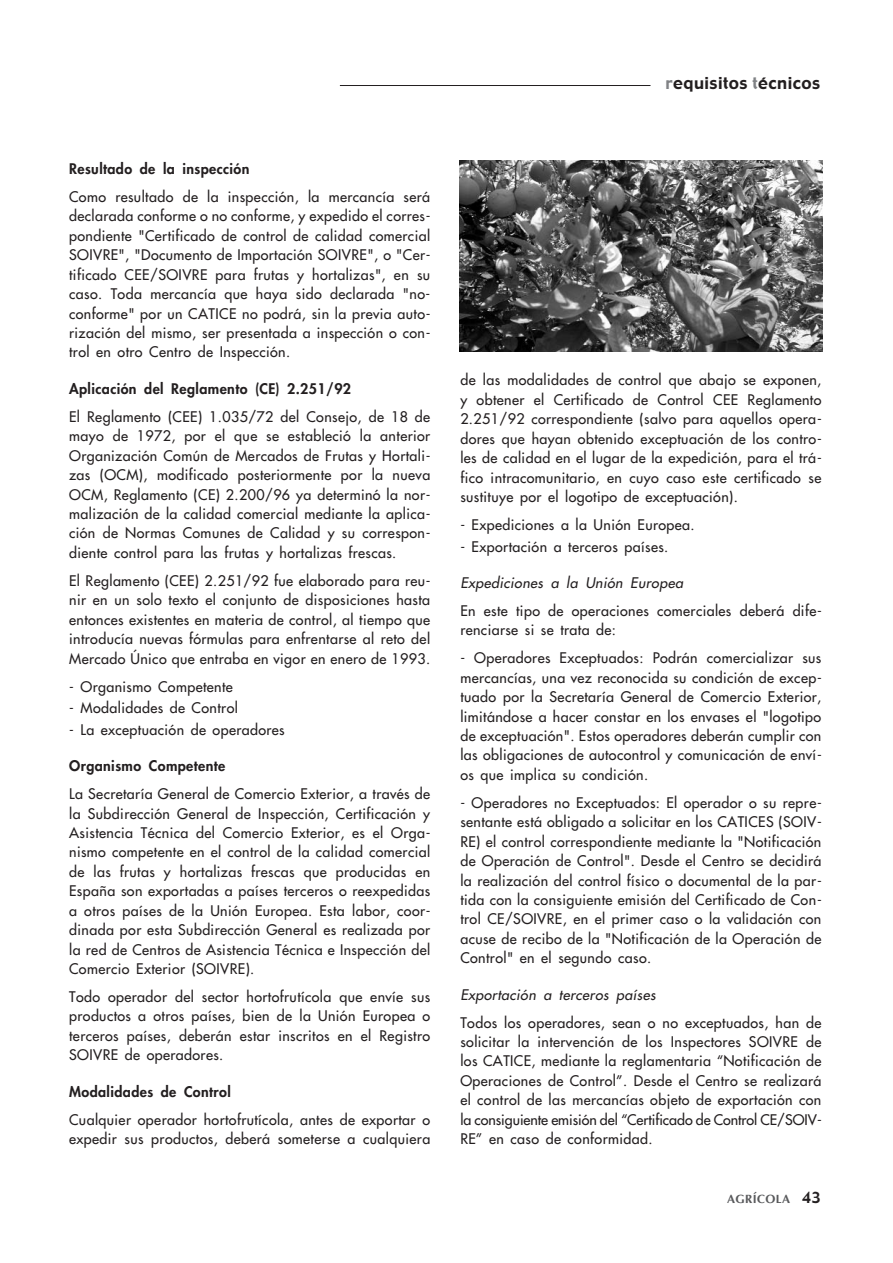
<style>
.page{position:relative;width:893px;height:1263px;background:#fff}
.page>*{position:absolute;margin:0;border:0;box-sizing:border-box;transform-origin:0 0}
.t1{font:16.5px "Gadget";letter-spacing:.03em;color:#231f20}
.t2{font:14.25px/19.5px "Futura";letter-spacing:.03em;color:#231f20;text-align:justify}
.t3{font:800 14.25px "Futura";letter-spacing:.03em;color:#231f20}
.t4{font:italic 14.25px "Futura";letter-spacing:.03em;color:#231f20}
.t5{font:700 12px "Optima";letter-spacing:.025em;color:#58595b}
.s1{color:#808285}
.s2{font-family:"Gadget";font-weight:400;font-size:15px;color:#231f20}
</style>
<div class="page">
<hr style="left:340px;top:85px;width:310px;height:1px;background:#231f20">
<img style="left:459px;top:160px;width:363px;height:191px">
<p class="t3" style="left:69px;top:162px;width:182px">Resultado de la inspección</p>
<p class="t2" style="left:69px;top:188px;width:363px">Como resultado de la inspección, la mercancía será declarada conforme o no conforme, y expedido el corres&shy;pondiente "Certificado de control de calidad comercial SOIVRE", "Documento de Importación SOIVRE", o "Cer&shy;tificado CEE/SOIVRE para frutas y hortalizas", en su caso. Toda mercancía que haya sido declarada "no&shy;conforme" por un CATICE no podrá, sin la previa auto&shy;rización del mismo, ser presentada a inspección o con&shy;trol en otro Centro de Inspección.</p>
<p class="t3" style="left:69px;top:382px;width:283px">Aplicación del Reglamento (CE) 2.251/92</p>
<p class="t2" style="left:69px;top:408px;width:363px">El Reglamento (CEE) 1.035/72 del Consejo, de 18 de mayo de 1972, por el que se estableció la anterior Organización Común de Mercados de Frutas y Hortali&shy;zas (OCM), modificado posteriormente por la nueva OCM, Reglamento (CE) 2.200/96 ya determinó la nor&shy;malización de la calidad comercial mediante la aplica&shy;ción de Normas Comunes de Calidad y su correspon&shy;diente control para las frutas y hortalizas frescas.</p>
<p class="t2" style="left:69px;top:572px;width:363px">El Reglamento (CEE) 2.251/92 fue elaborado para reu&shy;nir en un solo texto el conjunto de disposiciones hasta entonces existentes en materia de control, al tiempo que introducía nuevas fórmulas para enfrentarse al reto del Mercado Único que entraba en vigor en enero de 1993.</p>
<p class="t2" style="left:69px;top:678px;width:165px">- Organismo Competente</p>
<p class="t2" style="left:69px;top:699px;width:170px">- Modalidades de Control</p>
<p class="t2" style="left:69px;top:721px;width:217px">- La exceptuación de operadores</p>
<p class="t3" style="left:69px;top:759px;width:158px">Organismo Competente</p>
<p class="t2" style="left:69px;top:785px;width:363px">La Secretaría General de Comercio Exterior, a través de la Subdirección General de Inspección, Certificación y Asistencia Técnica del Comercio Exterior, es el Orga&shy;nismo competente en el control de la calidad comercial de las frutas y hortalizas frescas que producidas en España son exportadas a países terceros o reexpedidas a otros países de la Unión Europea. Esta labor, coor&shy;dinada por esta Subdirección General es realizada por la red de Centros de Asistencia Técnica e Inspección del Comercio Exterior (SOIVRE).</p>
<p class="t2" style="left:69px;top:988px;width:362px">Todo operador del sector hortofrutícola que envíe sus productos a otros países, bien de la Unión Europea o terceros países, deberán estar inscritos en el Registro SOIVRE de operadores.</p>
<p class="t3" style="left:69px;top:1085px;width:163px">Modalidades de Control</p>
<p class="t2" style="left:69px;top:1111px;width:362px">Cualquier operador hortofrutícola, antes de exportar o expedir sus productos, deberá someterse a cualquiera</p>
<p class="t1" style="left:665px;top:77px;width:156px"><span class="s1">r</span>equisitos <span class="s1">t</span>écnicos</p>
<p class="t2" style="left:460px;top:371px;width:363px">de las modalidades de control que abajo se exponen, y obtener el Certificado de Control CEE Reglamento 2.251/92 correspondiente (salvo para aquellos opera&shy;dores que hayan obtenido exceptuación de los contro&shy;les de calidad en el lugar de la expedición, para el trá&shy;fico intracomunitario, en cuyo caso este certificado se sustituye por el logotipo de exceptuación).</p>
<p class="t2" style="left:460px;top:516px;width:236px">- Expediciones a la Unión Europea.</p>
<p class="t2" style="left:460px;top:538px;width:209px">- Exportación a terceros países.</p>
<p class="t4" style="left:460px;top:576px;width:224px">Expediciones a la Unión Europea</p>
<p class="t2" style="left:460px;top:602px;width:363px">En este tipo de operaciones comerciales deberá dife&shy;renciarse si se trata de:</p>
<p class="t2" style="left:460px;top:649px;width:363px">- Operadores Exceptuados: Podrán comercializar sus mercancías, una vez reconocida su condición de excep&shy;tuado por la Secretaría General de Comercio Exterior, limitándose a hacer constar en los envases el "logotipo de exceptuación". Estos operadores deberán cumplir con las obligaciones de autocontrol y comunicación de enví&shy;os que implica su condición.</p>
<p class="t2" style="left:460px;top:794px;width:363px">- Operadores no Exceptuados: El operador o su repre&shy;sentante está obligado a solicitar en los CATICES (SOIV-RE) el control correspondiente mediante la "Notificación de Operación de Control". Desde el Centro se decidirá la realización del control físico o documental de la par&shy;tida con la consiguiente emisión del Certificado de Con&shy;trol CE/SOIVRE, en el primer caso o la validación con acuse de recibo de la "Notificación de la Operación de Control" en el segundo caso.</p>
<p class="t4" style="left:460px;top:987px;width:197px">Exportación a terceros países</p>
<p class="t2" style="left:460px;top:1014px;width:363px">Todos los operadores, sean o no exceptuados, han de solicitar la intervención de los Inspectores SOIVRE de los CATICE, mediante la reglamentaria “Notificación de Operaciones de Control”. Desde el Centro se realizará el control de las mercancías objeto de exportación con la consiguiente emisión del “Certificado de Control CE/SOIV-RE” en caso de conformidad.</p>
<p class="t5" style="left:727px;top:1194px;width:95px">AGRÍCOLA <span class="s2">43</span></p>
</div>
